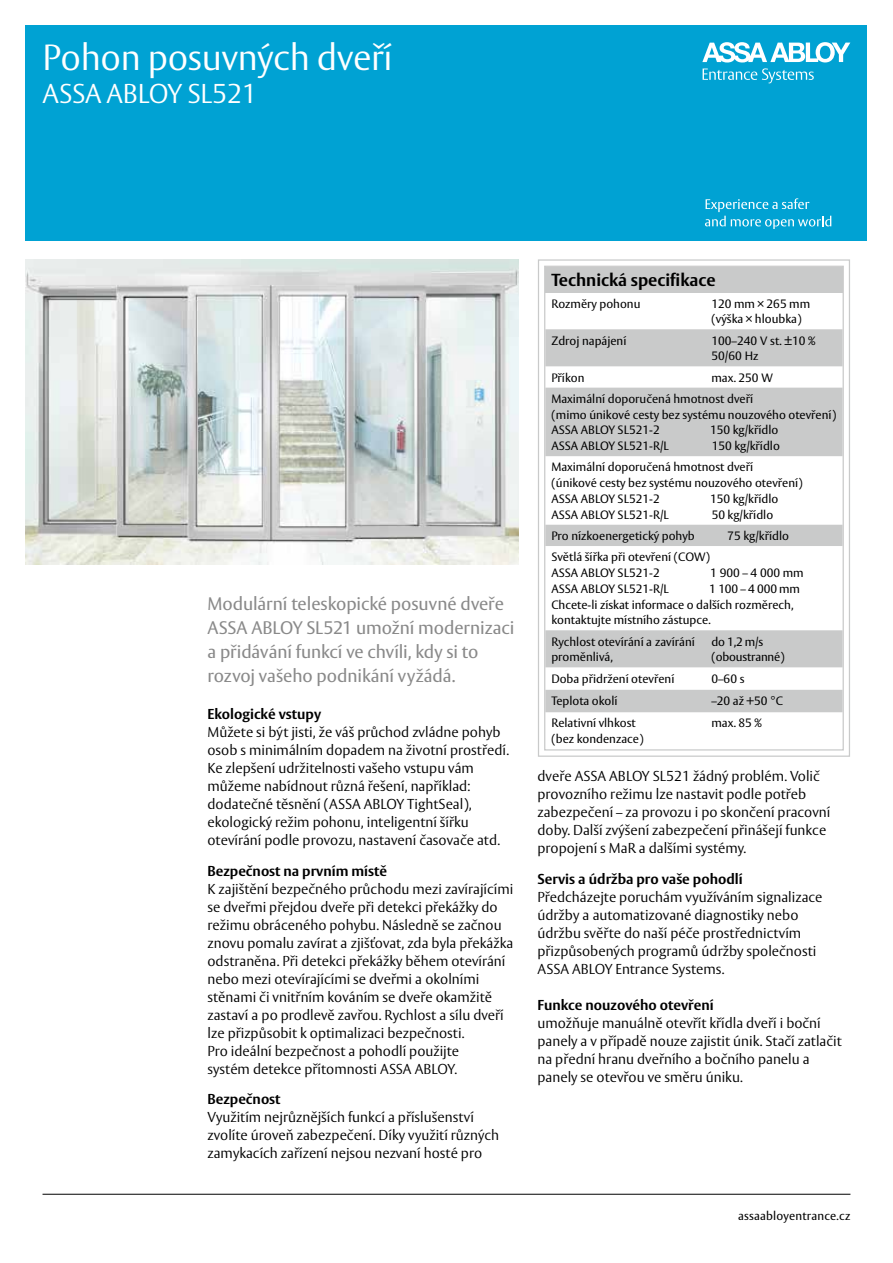
<style>
.page{position:relative;width:893px;height:1263px;background:#fff}
.page>*{position:absolute;margin:0;border:0;box-sizing:border-box;transform-origin:0 0}
.t1{font:300 36px "ASSA Vesta";letter-spacing:-.01em;color:#fff}
.t2{font:300 27px "ASSA Vesta";letter-spacing:-.01em;color:#fff}
.t3{font:18px/24px "ASSA Vesta";letter-spacing:-.005em;color:#898989}
.t4{font:700 17.25px "ASSA Vesta";color:#000}
.t5{font:300 14.25px/18px "ASSA Vesta";color:#000}
.t6{font:700 14.25px "ASSA Vesta";color:#000}
.t7{font:12px/15.8px "ASSA Vesta";color:#000}
</style>
<div class="page">
<hr style="left:43px;top:1194px;width:807px;height:1px;background:#000">
<div style="left:25px;top:26px;width:842px;height:215px;background:#00a2d3"></div>
<svg style="left:705px;top:198px;width:126px;height:31px"></svg>
<svg style="left:702px;top:42px;width:148px;height:41px"></svg>
<img style="left:25px;top:259px;width:494px;height:306px">
<svg style="left:538px;top:259px;width:312px;height:498px"></svg>
<div style="left:544px;top:266px;width:300px;height:484px;border:1px solid #c9caca"></div>
<h1 class="t1" style="left:43px;top:36px;width:351px">Pohon posuvných dveří</h1>
<h2 class="t2" style="left:43px;top:77px;width:216px">ASSA ABLOY SL521</h2>
<p class="t3" style="left:207px;top:593px;width:308px">Modulární teleskopické posuvné dveře ASSA ABLOY SL521 umožní modernizaci a přidávání funkcí ve chvíli, kdy si to rozvoj vašeho podnikání vyžádá.</p>
<p class="t6" style="left:207px;top:705px;width:115px">Ekologické vstupy</p>
<p class="t5" style="left:207px;top:723px;width:303px">Můžete si být jisti, že váš průchod zvládne pohyb osob s minimálním dopadem na životní prostředí.<br>Ke zlepšení udržitelnosti vašeho vstupu vám můžeme nabídnout různá řešení, například: dodatečné těsnění (ASSA ABLOY TightSeal), ekologický režim pohonu, inteligentní šířku otevírání podle provozu, nastavení časovače atd.</p>
<p class="t6" style="left:207px;top:862px;width:181px">Bezpečnost na prvním místě</p>
<p class="t5" style="left:207px;top:880px;width:307px">K zajištění bezpečného průchodu mezi zavírajícími se dveřmi přejdou dveře při detekci překážky do režimu obráceného pohybu. Následně se začnou znovu pomalu zavírat a zjišťovat, zda byla překážka odstraněna. Při detekci překážky během otevírání nebo mezi otevírajícími se dveřmi a okolními stěnami či vnitřním kováním se dveře okamžitě zastaví a po prodlevě zavřou. Rychlost a sílu dveří lze přizpůsobit k optimalizaci bezpečnosti.<br>Pro ideální bezpečnost a pohodlí použijte<br>systém detekce přítomnosti ASSA ABLOY.</p>
<p class="t6" style="left:207px;top:1091px;width:75px">Bezpečnost</p>
<p class="t5" style="left:207px;top:1109px;width:293px">Využitím nejrůznějších funkcí a příslušenství zvolíte úroveň zabezpečení. Díky využití různých zamykacích zařízení nejsou nezvaní hosté pro</p>
<p class="t4" style="left:551px;top:270px;width:166px">Technická specifikace</p>
<p class="t7" style="left:551px;top:296px;width:91px">Rozměry pohonu</p>
<p class="t7" style="left:711px;top:296px;width:100px">120 mm × 265 mm (výška × hloubka)</p>
<p class="t7" style="left:551px;top:333px;width:77px">Zdroj napájení</p>
<p class="t7" style="left:711px;top:333px;width:105px">100–240 V st. ±10 %<br>50/60 Hz</p>
<p class="t7" style="left:551px;top:370px;width:35px">Příkon</p>
<p class="t7" style="left:551px;top:367px;width:223px;line-height:21.3px;text-indent:160px">max. 250 W<br>Maximální doporučená hmotnost dveří</p>
<p class="t7" style="left:551px;top:407px;width:286px">(mimo únikové cesty bez systému nouzového otevření)<br>ASSA ABLOY SL521-2</p>
<p class="t7" style="left:710px;top:423px;width:70px">150 kg/křídlo</p>
<p class="t7" style="left:551px;top:439px;width:119px">ASSA ABLOY SL521-R/L</p>
<p class="t7" style="left:551px;top:436px;width:230px;line-height:21.3px;text-indent:160px">150 kg/křídlo<br>Maximální doporučená hmotnost dveří</p>
<p class="t7" style="left:551px;top:476px;width:253px">(únikové cesty bez systému nouzového otevření)<br>ASSA ABLOY SL521-2</p>
<p class="t7" style="left:710px;top:491px;width:70px">150 kg/křídlo</p>
<p class="t7" style="left:551px;top:507px;width:119px">ASSA ABLOY SL521-R/L</p>
<p class="t7" style="left:712px;top:507px;width:63px">50 kg/křídlo</p>
<p class="t7" style="left:551px;top:528px;width:145px">Pro nízkoenergetický pohyb</p>
<p class="t7" style="left:727px;top:528px;width:63px">75 kg/křídlo</p>
<p class="t7" style="left:551px;top:550px;width:160px">Světlá šířka při otevření (COW)<br>ASSA ABLOY SL521-2</p>
<p class="t7" style="left:710px;top:565px;width:95px">1 900 – 4 000 mm</p>
<p class="t7" style="left:551px;top:581px;width:119px">ASSA ABLOY SL521-R/L</p>
<p class="t7" style="left:551px;top:581px;width:250px;text-indent:158px">1 100 – 4 000 mm<br>Chcete-li získat informace o dalších rozměrech, kontaktujte místního zástupce.</p>
<p class="t7" style="left:551px;top:634px;width:145px">Rychlost otevírání a zavírání proměnlivá,</p>
<p class="t7" style="left:711px;top:634px;width:75px">do 1,2 m/s (oboustranné)</p>
<p class="t7" style="left:551px;top:671px;width:125px">Doba přidržení otevření</p>
<p class="t7" style="left:711px;top:671px;width:35px">0–60 s</p>
<p class="t7" style="left:551px;top:693px;width:68px">Teplota okolí</p>
<p class="t7" style="left:711px;top:693px;width:73px">–20 až +50 °C</p>
<p class="t7" style="left:551px;top:716px;width:94px">Relativní vlhkost (bez kondenzace)</p>
<p class="t7" style="left:711px;top:716px;width:52px">max. 85 %</p>
<p class="t5" style="left:537px;top:768px;width:294px">dveře ASSA ABLOY SL521 žádný problém. Volič provozního režimu lze nastavit podle potřeb zabezpečení – za provozu i po skončení pracovní doby. Další zvýšení zabezpečení přinášejí funkce propojení s MaR a dalšími systémy.</p>
<p class="t6" style="left:537px;top:870px;width:207px">Servis a údržba pro vaše pohodlí</p>
<p class="t5" style="left:537px;top:888px;width:286px">Předcházejte poruchám využíváním signalizace údržby a automatizované diagnostiky nebo údržbu svěřte do naší péče prostřednictvím přizpůsobených programů údržby společnosti ASSA ABLOY Entrance Systems.</p>
<p class="t6" style="left:537px;top:996px;width:178px">Funkce nouzového otevření</p>
<p class="t5" style="left:537px;top:1014px;width:306px">umožňuje manuálně otevřít křídla dveří i boční panely a v případě nouze zajistit únik. Stačí zatlačit na přední hranu dveřního a bočního panelu a panely se otevřou ve směru úniku.</p>
<p class="t7" style="left:738px;top:1209px;width:114px">assaabloyentrance.cz</p>
</div>
